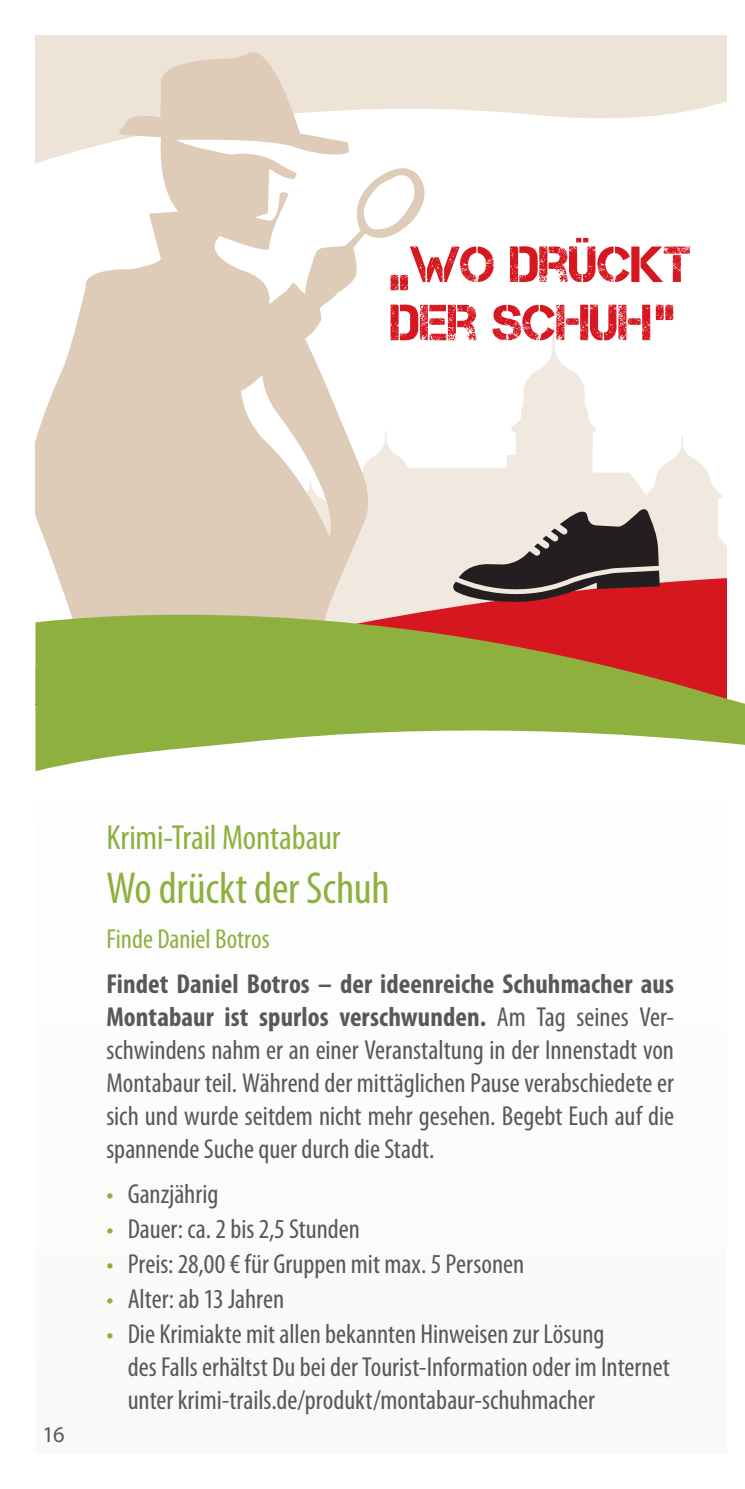
<style>
.page{position:relative;width:745px;height:1489px;background:#fff}
.page>*{position:absolute;margin:0;border:0;box-sizing:border-box;transform-origin:0 0}
.t1{font:50.75px/58.2px "Captureit";color:#d7171f}
.t2{font:condensed 45px "Myriad Pro";letter-spacing:-.005em;color:#8eb03f}
.t3{font:condensed 35px "Myriad Pro";letter-spacing:-.005em;color:#8eb03f}
.t4{font:condensed 27.5px/33px "Myriad Pro";color:#57585a;text-align:justify}
.t5{font:condensed 27.5px "Myriad Pro";color:#8eb03f}
.t6{font:22.5px "Myriad Pro";color:#57585a}
.s1{font-weight:700}
.s2{color:#8eb03f}
</style>
<div class="page">
<svg style="left:35px;top:35px;width:691px;height:84px;fill:#eee3d7"></svg>
<svg style="left:35px;top:36px;width:339px;height:300px"></svg>
<svg style="left:132px;top:158px;width:293px;height:178px"></svg>
<svg style="left:35px;top:336px;width:675px;height:143px"></svg>
<svg style="left:35px;top:479px;width:687px;height:49px;fill:#decbb8"></svg>
<svg style="left:40px;top:528px;width:686px;height:61px;fill:#decbb8"></svg>
<svg style="left:452px;top:504px;width:207px;height:85px"></svg>
<svg style="left:35px;top:589px;width:709px;height:183px;fill:#8eb03f"></svg>
<h1 class="t1" style="left:390px;top:235px;width:302px">„WO DRÜCKT<br>DER SCHUH”</h1>
<p class="t6" style="left:43px;top:1420px;width:24px">16</p>
<p class="t3" style="left:106px;top:816px;width:235px">Krimi-Trail Montabaur</p>
<h2 class="t2" style="left:106px;top:860px;width:285px">Wo drückt der Schuh</h2>
<p class="t5" style="left:106px;top:922px;width:165px">Finde Daniel Botros</p>
<p class="t4" style="left:106px;top:966px;width:569px"><span class="s1">Findet Daniel Botros – der ideenreiche Schuhmacher aus Montabaur ist spurlos verschwunden.</span> Am Tag seines Ver&shy;schwindens nahm er an einer Veranstaltung in der Innenstadt von Montabaur teil. Während der mittäglichen Pause verabschiedete er sich und wurde seitdem nicht mehr gesehen. Begebt Euch auf die spannende Suche quer durch die Stadt.</p>
<p class="t4" style="left:106px;top:1176px;width:113px"><span class="s2">•</span> Ganzjährig</p>
<p class="t4" style="left:106px;top:1211px;width:255px"><span class="s2">•</span> Dauer: ca. 2 bis 2,5 Stunden</p>
<p class="t4" style="left:106px;top:1246px;width:419px"><span class="s2">•</span> Preis: 28,00 € für Gruppen mit max. 5 Personen</p>
<p class="t4" style="left:106px;top:1281px;width:179px"><span class="s2">•</span> Alter: ab 13 Jahren</p>
<p class="t4" style="left:128px;top:1316px;width:543px;text-align:left;text-indent:-21px"><span class="s2">•</span> Die Krimiakte mit allen bekannten Hinweisen zur Lösung<br>des Falls erhältst Du bei der Tourist-Information oder im Internet unter krimi-trails.de/produkt/montabaur-schuhmacher</p>
</div>
